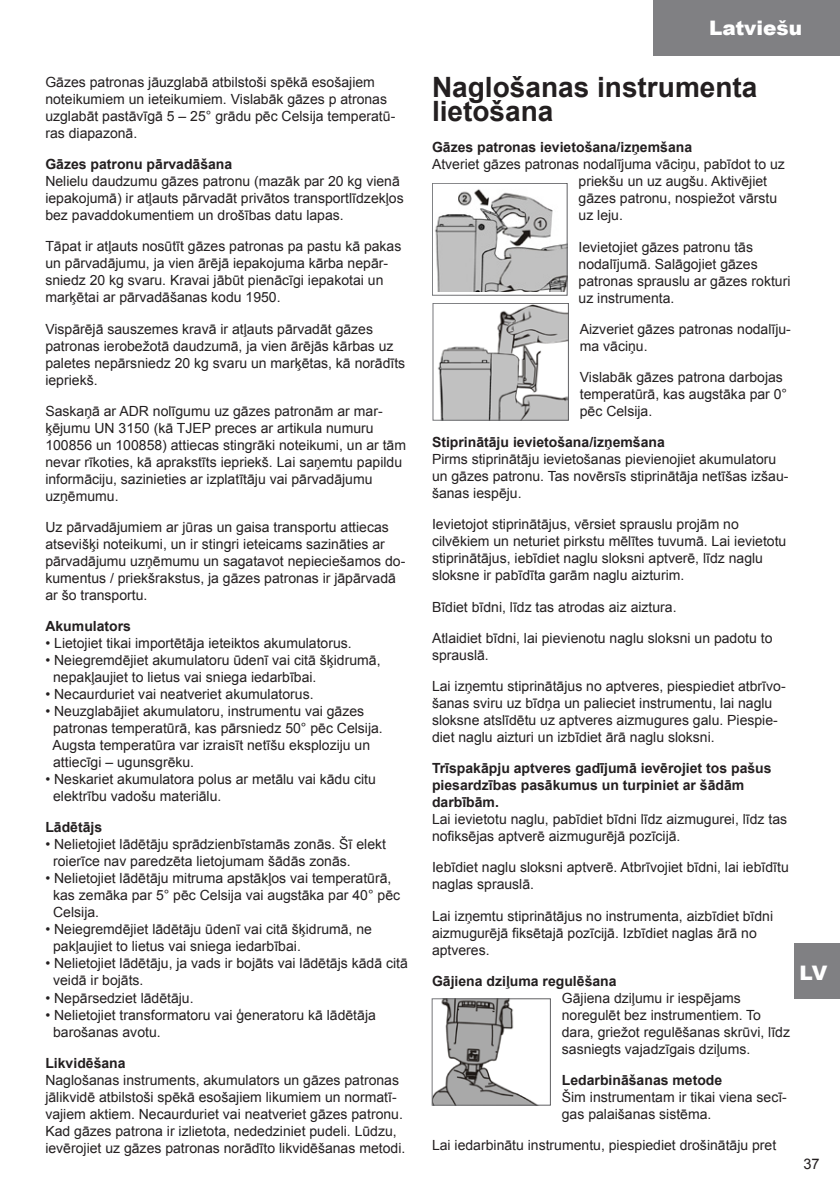
<style>
.page{position:relative;width:840px;height:1191px;background:#fff}
.page>*{position:absolute;margin:0;border:0;box-sizing:border-box;transform-origin:0 0}
.t1{font:700 28px/24px "Arial";color:#231f20}
.t2{font:900 20px "Arial";color:#fff}
.t3{font:14.6px "Arial";color:#231f20}
.t4{font:14px/17px "Arial";color:#231f20}
.t5{font:700 14px/17px "Arial";color:#231f20}
</style>
<div class="page">
<img style="left:435px;top:189px;width:130px;height:102px">
<div style="left:432px;top:183px;width:135px;height:112px;border:1px solid #fff"></div>
<img style="left:437px;top:305px;width:129px;height:113px">
<div style="left:432px;top:303px;width:136px;height:117px;border:1px solid #fff"></div>
<div style="left:653px;top:0;width:186px;height:56px;background:#808083"></div>
<img style="left:434px;top:1000px;width:101px;height:103px">
<div style="left:432px;top:998px;width:118px;height:107px;border:1px solid #fff"></div>
<div style="left:794px;top:943px;width:45px;height:56px;background:#808083"></div>
<p class="t4" style="left:45px;top:74px;width:351px">Gāzes patronas jāuzglabā atbilstoši spēkā esošajiem noteikumiem un ieteikumiem. Vislabāk gāzes p atronas uzglabāt pastāvīgā 5 – 25° grādu pēc Celsija temperatū&shy;ras diapazonā.</p>
<p class="t5" style="left:45px;top:156px;width:188px">Gāzes patronu pārvadāšana</p>
<p class="t4" style="left:45px;top:173px;width:359px">Nelielu daudzumu gāzes patronu (mazāk par 20 kg vienā iepakojumā) ir atļauts pārvadāt privātos transportlīdzekļos bez pavaddokumentiem un drošības datu lapas.</p>
<p class="t4" style="left:45px;top:238px;width:357px">Tāpat ir atļauts nosūtīt gāzes patronas pa pastu kā pakas un pārvadājumu, ja vien ārējā iepakojuma kārba nepār&shy;sniedz 20 kg svaru. Kravai jābūt pienācīgi iepakotai un marķētai ar pārvadāšanas kodu 1950.</p>
<p class="t4" style="left:45px;top:320px;width:361px">Vispārējā sauszemes kravā ir atļauts pārvadāt gāzes patronas ierobežotā daudzumā, ja vien ārējās kārbas uz paletes nepārsniedz 20 kg svaru un marķētas, kā norādīts iepriekš.</p>
<p class="t4" style="left:45px;top:402px;width:362px">Saskaņā ar ADR nolīgumu uz gāzes patronām ar mar&shy;ķējumu UN 3150 (kā TJEP preces ar artikula numuru 100856 un 100858) attiecas stingrāki noteikumi, un ar tām nevar rīkoties, kā aprakstīts iepriekš. Lai saņemtu papildu informāciju, sazinieties ar izplatītāju vai pārvadājumu uzņēmumu.</p>
<p class="t4" style="left:45px;top:519px;width:361px">Uz pārvadājumiem ar jūras un gaisa transportu attiecas atsevišķi noteikumi, un ir stingri ieteicams sazināties ar pārvadājumu uzņēmumu un sagatavot nepieciešamos do&shy;kumentus / priekšrakstus, ja gāzes patronas ir jāpārvadā ar šo transportu.</p>
<p class="t5" style="left:45px;top:618px;width:87px">Akumulators</p>
<p class="t4" style="left:45px;top:635px;width:308px">• Lietojiet tikai importētāja ieteiktos akumulatorus.</p>
<p class="t4" style="left:53px;top:652px;width:329px;text-indent:-8px">• Neiegremdējiet akumulatoru ūdenī vai citā šķidrumā, nepakļaujiet to lietus vai sniega iedarbībai.</p>
<p class="t4" style="left:45px;top:686px;width:269px">• Necaurduriet vai neatveriet akumulatorus.</p>
<p class="t4" style="left:52px;top:703px;width:332px;text-indent:-7px">• Neuzglabājiet akumulatoru, instrumentu vai gāzes patronas temperatūrā, kas pārsniedz 50° pēc Celsija.<br>Augsta temperatūra var izraisīt netīšu eksploziju un attiecīgi – ugunsgrēku.</p>
<p class="t4" style="left:53px;top:771px;width:324px;text-indent:-8px">• Neskariet akumulatora polus ar metālu vai kādu citu elektrību vadošu materiālu.</p>
<p class="t5" style="left:45px;top:819px;width:58px">Lādētājs</p>
<p class="t4" style="left:53px;top:836px;width:334px;text-indent:-8px">• Nelietojiet lādētāju sprādzienbīstamās zonās. Šī elekt roierīce nav paredzēta lietojumam šādās zonās.</p>
<p class="t4" style="left:53px;top:870px;width:348px;text-indent:-8px">• Nelietojiet lādētāju mitruma apstākļos vai temperatūrā, kas zemāka par 5° pēc Celsija vai augstāka par 40° pēc<br>Celsija.</p>
<p class="t4" style="left:53px;top:921px;width:320px;text-indent:-8px">• Neiegremdējiet lādētāju ūdenī vai citā šķidrumā, ne pakļaujiet to lietus vai sniega iedarbībai.</p>
<p class="t4" style="left:53px;top:955px;width:356px;text-indent:-8px">• Nelietojiet lādētāju, ja vads ir bojāts vai lādētājs kādā citā veidā ir bojāts.</p>
<p class="t4" style="left:45px;top:989px;width:150px">• Nepārsedziet lādētāju.</p>
<p class="t4" style="left:53px;top:1006px;width:324px;text-indent:-8px">• Nelietojiet transformatoru vai ģeneratoru kā lādētāja barošanas avotu.</p>
<p class="t5" style="left:45px;top:1054px;width:82px">Likvidēšana</p>
<p class="t4" style="left:45px;top:1071px;width:361px">Naglošanas instruments, akumulators un gāzes patronas jālikvidē atbilstoši spēkā esošajiem likumiem un normatī&shy;vajiem aktiem. Necaurduriet vai neatveriet gāzes patronu.<br>Kad gāzes patrona ir izlietota, nededziniet pudeli. Lūdzu, ievērojiet uz gāzes patronas norādīto likvidēšanas metodi.</p>
<h2 class="t2" style="left:708px;top:14px;width:94px">Latviešu</h2>
<h1 class="t1" style="left:432px;top:76px;width:327px">Naglošanas instrumenta lietošana</h1>
<p class="t5" style="left:432px;top:139px;width:261px">Gāzes patronas ievietošana/izņemšana</p>
<p class="t4" style="left:578px;top:156px;width:208px;text-indent:-146px">Atveriet gāzes patronas nodalījuma vāciņu, pabīdot to uz priekšu un uz augšu. Aktivējiet gāzes patronu, nospiežot vārstu uz leju.</p>
<p class="t4" style="left:578px;top:238px;width:213px">Ievietojiet gāzes patronu tās nodalījumā. Salāgojiet gāzes patronas sprauslu ar gāzes rokturi uz instrumenta.</p>
<p class="t4" style="left:579px;top:320px;width:212px">Aizveriet gāzes patronas nodalīju&shy;ma vāciņu.</p>
<p class="t4" style="left:579px;top:369px;width:209px">Vislabāk gāzes patrona darbojas temperatūrā, kas augstāka par 0° pēc Celsija.</p>
<p class="t5" style="left:432px;top:434px;width:234px">Stiprinātāju ievietošana/izņemšana</p>
<p class="t4" style="left:432px;top:451px;width:358px">Pirms stiprinātāju ievietošanas pievienojiet akumulatoru un gāzes patronu. Tas novērsīs stiprinātāja netīšas izšau&shy;šanas iespēju.</p>
<p class="t4" style="left:432px;top:516px;width:356px">Ievietojot stiprinātājus, vērsiet sprauslu projām no cilvēkiem un neturiet pirkstu mēlītes tuvumā. Lai ievietotu stiprinātājus, iebīdiet naglu sloksni aptverē, līdz naglu sloksne ir pabīdīta garām naglu aizturim.</p>
<p class="t4" style="left:432px;top:598px;width:246px">Bīdiet bīdni, līdz tas atrodas aiz aiztura.</p>
<p class="t4" style="left:432px;top:629px;width:342px">Atlaidiet bīdni, lai pievienotu naglu sloksni un padotu to sprauslā.</p>
<p class="t4" style="left:432px;top:677px;width:355px">Lai izņemtu stiprinātājus no aptveres, piespiediet atbrīvo&shy;šanas sviru uz bīdņa un palieciet instrumentu, lai naglu sloksne atslīdētu uz aptveres aizmugures galu. Piespie&shy;diet naglu aizturi un izbīdiet ārā naglu sloksni.</p>
<p class="t5" style="left:432px;top:760px;width:341px">Trīspakāpju aptveres gadījumā ievērojiet tos pašus piesardzības pasākumus un turpiniet ar šādām darbībām.</p>
<p class="t4" style="left:432px;top:811px;width:356px">Lai ievietotu naglu, pabīdiet bīdni līdz aizmugurei, līdz tas nofiksējas aptverē aizmugurējā pozīcijā.</p>
<p class="t4" style="left:432px;top:859px;width:358px">Iebīdiet naglu sloksni aptverē. Atbrīvojiet bīdni, lai iebīdītu naglas sprauslā.</p>
<p class="t4" style="left:432px;top:907px;width:342px">Lai izņemtu stiprinātājus no instrumenta, aizbīdiet bīdni aizmugurējā fiksētajā pozīcijā. Izbīdiet naglas ārā no aptveres.</p>
<p class="t5" style="left:432px;top:972px;width:186px">Gājiena dziļuma regulēšana</p>
<p class="t4" style="left:561px;top:989px;width:229px">Gājiena dziļumu ir iespējams noregulēt bez instrumentiem. To dara, griežot regulēšanas skrūvi, līdz sasniegts vajadzīgais dziļums.</p>
<p class="t5" style="left:561px;top:1072px;width:162px">Ledarbināšanas metode</p>
<p class="t4" style="left:561px;top:1088px;width:226px">Šim instrumentam ir tikai viena secī&shy;gas palaišanas sistēma.</p>
<p class="t4" style="left:432px;top:1136px;width:345px">Lai iedarbinātu instrumentu, piespiediet drošinātāju pret</p>
<h2 class="t2" style="left:799px;top:958px;width:29px">LV</h2>
<p class="t3" style="left:803px;top:1154px;width:18px">37</p>
</div>
